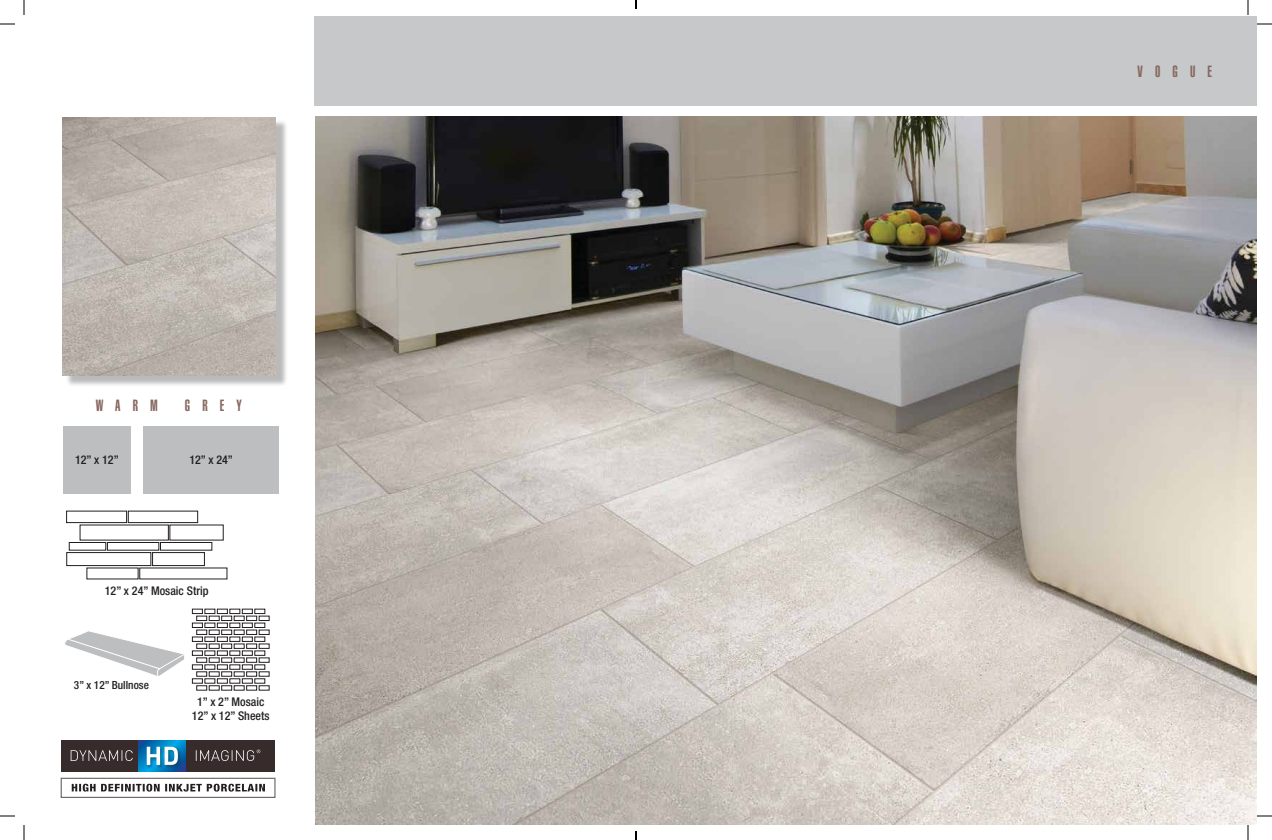
<style>
.page{position:relative;width:1272px;height:840px;background:#fff}
.page>*{position:absolute;margin:0;border:0;box-sizing:border-box;transform-origin:0 0}
.t1{font:900 extra-condensed 16px "Helvetica";letter-spacing:.76em;color:#876760}
.t2{font:500 condensed 12px/14px "Helvetica Neue";color:#231f20;text-align:center}
.t3{font:500 condensed 11.2px "Helvetica Neue";color:#231f20}
</style>
<div class="page">
<div style="left:315px;top:16px;width:942px;height:90px;background:#c7c8ca"></div>
<div style="left:65px;top:119px;width:223px;height:268px;background:#231f20;opacity:.31"></div>
<img style="left:62px;top:118px;width:213px;height:258px">
<img style="left:316px;top:116px;width:941px;height:709px">
<div style="left:186px;top:740px;width:89px;height:32px;background:#372b2b"></div>
<div style="left:61px;top:740px;width:77px;height:32px;background:#372b2b"></div>
<svg style="left:138px;top:740px;width:48px;height:32px"></svg>
<div style="left:146px;top:746px;width:36px;height:23px;background:#231f20;opacity:.39"></div>
<svg style="left:71px;top:747px;width:189px;height:18px"></svg>
<svg style="left:72px;top:784px;width:193px;height:8px"></svg>
<div style="left:192px;top:609px;width:11px;height:5px;border:1px solid #231f20"></div>
<div style="left:204px;top:609px;width:11px;height:5px;border:1px solid #231f20"></div>
<div style="left:217px;top:609px;width:11px;height:5px;border:1px solid #231f20"></div>
<div style="left:229px;top:609px;width:11px;height:5px;border:1px solid #231f20"></div>
<div style="left:242px;top:609px;width:11px;height:5px;border:1px solid #231f20"></div>
<div style="left:254px;top:609px;width:11px;height:5px;border:1px solid #231f20"></div>
<div style="left:196px;top:616px;width:11px;height:5px;border:1px solid #231f20"></div>
<div style="left:209px;top:616px;width:11px;height:5px;border:1px solid #231f20"></div>
<div style="left:221px;top:616px;width:11px;height:5px;border:1px solid #231f20"></div>
<div style="left:234px;top:616px;width:11px;height:5px;border:1px solid #231f20"></div>
<div style="left:246px;top:616px;width:11px;height:5px;border:1px solid #231f20"></div>
<div style="left:259px;top:616px;width:11px;height:5px;border:1px solid #231f20"></div>
<div style="left:192px;top:623px;width:11px;height:5px;border:1px solid #231f20"></div>
<div style="left:204px;top:623px;width:11px;height:5px;border:1px solid #231f20"></div>
<div style="left:217px;top:623px;width:11px;height:5px;border:1px solid #231f20"></div>
<div style="left:229px;top:623px;width:11px;height:5px;border:1px solid #231f20"></div>
<div style="left:242px;top:623px;width:11px;height:5px;border:1px solid #231f20"></div>
<div style="left:254px;top:623px;width:11px;height:5px;border:1px solid #231f20"></div>
<div style="left:196px;top:630px;width:11px;height:5px;border:1px solid #231f20"></div>
<div style="left:209px;top:630px;width:11px;height:5px;border:1px solid #231f20"></div>
<div style="left:221px;top:630px;width:11px;height:5px;border:1px solid #231f20"></div>
<div style="left:234px;top:630px;width:11px;height:5px;border:1px solid #231f20"></div>
<div style="left:246px;top:630px;width:11px;height:5px;border:1px solid #231f20"></div>
<div style="left:259px;top:630px;width:11px;height:5px;border:1px solid #231f20"></div>
<div style="left:192px;top:636px;width:11px;height:6px;border:1px solid #231f20"></div>
<div style="left:204px;top:636px;width:11px;height:6px;border:1px solid #231f20"></div>
<div style="left:217px;top:636px;width:11px;height:6px;border:1px solid #231f20"></div>
<div style="left:229px;top:636px;width:11px;height:6px;border:1px solid #231f20"></div>
<div style="left:242px;top:636px;width:11px;height:6px;border:1px solid #231f20"></div>
<div style="left:254px;top:636px;width:11px;height:6px;border:1px solid #231f20"></div>
<div style="left:196px;top:643px;width:11px;height:6px;border:1px solid #231f20"></div>
<div style="left:209px;top:643px;width:11px;height:6px;border:1px solid #231f20"></div>
<div style="left:221px;top:643px;width:11px;height:6px;border:1px solid #231f20"></div>
<div style="left:234px;top:643px;width:11px;height:6px;border:1px solid #231f20"></div>
<div style="left:246px;top:643px;width:11px;height:6px;border:1px solid #231f20"></div>
<div style="left:259px;top:643px;width:11px;height:6px;border:1px solid #231f20"></div>
<div style="left:192px;top:650px;width:11px;height:6px;border:1px solid #231f20"></div>
<div style="left:204px;top:650px;width:11px;height:6px;border:1px solid #231f20"></div>
<div style="left:217px;top:650px;width:11px;height:6px;border:1px solid #231f20"></div>
<div style="left:229px;top:650px;width:11px;height:6px;border:1px solid #231f20"></div>
<div style="left:242px;top:650px;width:11px;height:6px;border:1px solid #231f20"></div>
<div style="left:254px;top:650px;width:11px;height:6px;border:1px solid #231f20"></div>
<div style="left:196px;top:657px;width:11px;height:6px;border:1px solid #231f20"></div>
<div style="left:209px;top:657px;width:11px;height:6px;border:1px solid #231f20"></div>
<div style="left:221px;top:657px;width:11px;height:6px;border:1px solid #231f20"></div>
<div style="left:234px;top:657px;width:11px;height:6px;border:1px solid #231f20"></div>
<div style="left:246px;top:657px;width:11px;height:6px;border:1px solid #231f20"></div>
<div style="left:259px;top:657px;width:11px;height:6px;border:1px solid #231f20"></div>
<div style="left:192px;top:664px;width:11px;height:6px;border:1px solid #231f20"></div>
<div style="left:204px;top:664px;width:11px;height:6px;border:1px solid #231f20"></div>
<div style="left:217px;top:664px;width:11px;height:6px;border:1px solid #231f20"></div>
<div style="left:229px;top:664px;width:11px;height:6px;border:1px solid #231f20"></div>
<div style="left:242px;top:664px;width:11px;height:6px;border:1px solid #231f20"></div>
<div style="left:254px;top:664px;width:11px;height:6px;border:1px solid #231f20"></div>
<div style="left:196px;top:671px;width:11px;height:6px;border:1px solid #231f20"></div>
<div style="left:209px;top:671px;width:11px;height:6px;border:1px solid #231f20"></div>
<div style="left:221px;top:671px;width:11px;height:6px;border:1px solid #231f20"></div>
<div style="left:234px;top:671px;width:11px;height:6px;border:1px solid #231f20"></div>
<div style="left:246px;top:671px;width:11px;height:6px;border:1px solid #231f20"></div>
<div style="left:259px;top:671px;width:11px;height:6px;border:1px solid #231f20"></div>
<div style="left:192px;top:678px;width:11px;height:6px;border:1px solid #231f20"></div>
<div style="left:217px;top:678px;width:11px;height:6px;border:1px solid #231f20"></div>
<div style="left:242px;top:678px;width:11px;height:6px;border:1px solid #231f20"></div>
<div style="left:196px;top:685px;width:11px;height:6px;border:1px solid #231f20"></div>
<div style="left:209px;top:685px;width:11px;height:6px;border:1px solid #231f20"></div>
<div style="left:221px;top:685px;width:11px;height:6px;border:1px solid #231f20"></div>
<div style="left:234px;top:685px;width:11px;height:6px;border:1px solid #231f20"></div>
<div style="left:246px;top:685px;width:11px;height:6px;border:1px solid #231f20"></div>
<div style="left:259px;top:685px;width:11px;height:6px;border:1px solid #231f20"></div>
<svg style="left:65px;top:631px;width:119px;height:45px"></svg>
<div style="left:66px;top:511px;width:61px;height:12px;border:1px solid #231f20"></div>
<div style="left:128px;top:511px;width:70px;height:12px;border:1px solid #231f20"></div>
<div style="left:160px;top:542px;width:52px;height:9px;border:1px solid #231f20"></div>
<div style="left:107px;top:542px;width:52px;height:9px;border:1px solid #231f20"></div>
<div style="left:69px;top:542px;width:37px;height:9px;border:1px solid #231f20"></div>
<div style="left:66px;top:552px;width:85px;height:14px;border:1px solid #231f20"></div>
<div style="left:152px;top:552px;width:53px;height:14px;border:1px solid #231f20"></div>
<div style="left:63px;top:426px;width:67px;height:67px;background:#bcbec0"></div>
<div style="left:144px;top:426px;width:135px;height:67px;background:#bcbec0"></div>
<svg style="left:0;top:23px;width:15px;height:2px"></svg>
<svg style="left:1257px;top:23px;width:15px;height:2px"></svg>
<svg style="left:0;top:815px;width:15px;height:2px"></svg>
<svg style="left:1257px;top:815px;width:15px;height:2px"></svg>
<svg style="left:23px;top:0;width:2px;height:15px"></svg>
<svg style="left:23px;top:825px;width:2px;height:15px"></svg>
<svg style="left:1247px;top:0;width:2px;height:15px"></svg>
<svg style="left:1247px;top:825px;width:2px;height:15px"></svg>
<svg style="left:635px;top:0;width:2px;height:9px"></svg>
<svg style="left:635px;top:831px;width:2px;height:9px"></svg>
<h1 class="t1" style="left:96px;top:396px;width:63px">WARM</h1>
<h1 class="t1" style="left:185px;top:396px;width:58px">GREY</h1>
<p class="t2" style="left:75px;top:453px;width:45px">12” x 12”</p>
<p class="t2" style="left:189px;top:453px;width:45px">12” x 24”</p>
<p class="t2" style="left:105px;top:584px;width:105px">12” x 24” Mosaic Strip</p>
<p class="t3" style="left:74px;top:678px;width:76px">3” x 12” Bullnose</p>
<p class="t2" style="left:192px;top:695px;width:79px">1” x 2” Mosaic<br>12” x 12” Sheets</p>
<h1 class="t1" style="left:1138px;top:62px;width:76px">VOGUE</h1>
</div>
